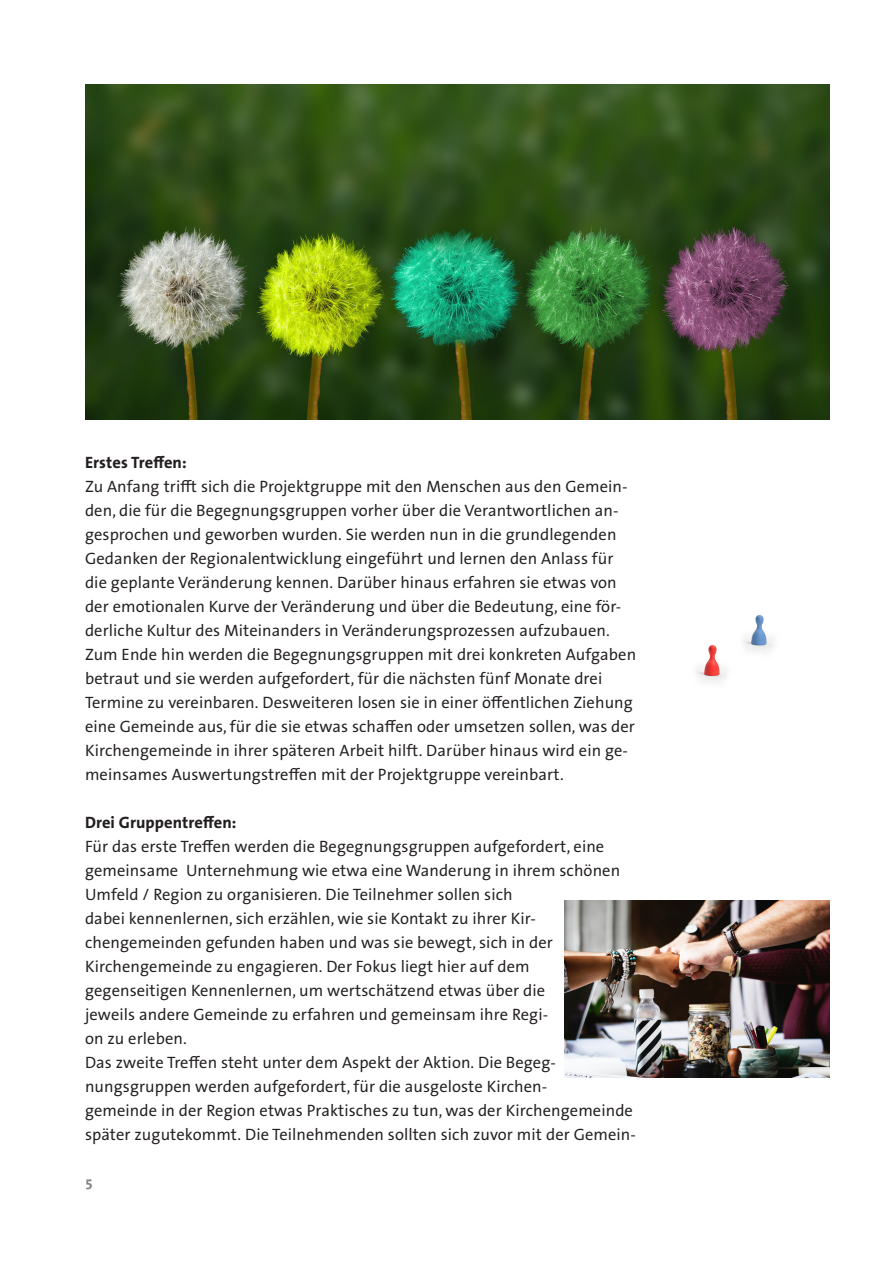
<style>
.page{position:relative;width:893px;height:1263px;background:#fff}
.page>*{position:absolute;margin:0;border:0;box-sizing:border-box;transform-origin:0 0}
.t1{font:16.5px/24px "The Sans Office";letter-spacing:.005em;color:#231f20}
.t2{font:700 16.5px "The Sans Office";letter-spacing:.005em;color:#231f20}
.t3{font:700 14.25px "The Sans Office";color:#808285}
</style>
<div class="page">
<img style="left:696px;top:645px;width:31px;height:37px">
<img style="left:743px;top:615px;width:31px;height:37px">
<img style="left:85px;top:84px;width:744px;height:336px">
<img style="left:564px;top:900px;width:265px;height:177px">
<p class="t2" style="left:85px;top:452px;width:103px">Erstes Treffen:</p>
<p class="t1" style="left:85px;top:474px;width:553px">Zu Anfang trifft sich die Projektgruppe mit den Menschen aus den Gemein&shy;den, die für die Begegnungsgruppen vorher über die Verantwortlichen an&shy;gesprochen und geworben wurden. Sie werden nun in die grundlegenden Gedanken der Regionalentwicklung eingeführt und lernen den Anlass für die geplante Veränderung kennen. Darüber hinaus erfahren sie etwas von der emotionalen Kurve der Veränderung und über die Bedeutung, eine för&shy;derliche Kultur des Miteinanders in Veränderungsprozessen aufzubauen.<br>Zum Ende hin werden die Begegnungsgruppen mit drei konkreten Aufgaben betraut und sie werden aufgefordert, für die nächsten fünf Monate drei Termine zu vereinbaren. Desweiteren losen sie in einer öffentlichen Ziehung eine Gemeinde aus, für die sie etwas schaffen oder umsetzen sollen, was der Kirchengemeinde in ihrer späteren Arbeit hilft. Darüber hinaus wird ein ge&shy;meinsames Auswertungstreffen mit der Projektgruppe vereinbart.</p>
<p class="t2" style="left:85px;top:812px;width:153px">Drei Gruppentreffen:</p>
<p class="t1" style="left:85px;top:834px;width:552px">Für das erste Treffen werden die Begegnungsgruppen aufgefordert, eine gemeinsame Unternehmung wie etwa eine Wanderung in ihrem schönen Umfeld / Region zu organisieren. Die Teilnehmer sollen sich<br>dabei kennenlernen, sich erzählen, wie sie Kontakt zu ihrer Kir&shy;chengemeinden gefunden haben und was sie bewegt, sich in der Kirchengemeinde zu engagieren. Der Fokus liegt hier auf dem gegenseitigen Kennenlernen, um wertschätzend etwas über die<br>jeweils andere Gemeinde zu erfahren und gemeinsam ihre Regi-<br>on zu erleben.<br>Das zweite Treffen steht unter dem Aspekt der Aktion. Die Begeg&shy;nungsgruppen werden aufgefordert, für die ausgeloste Kirchen-<br>gemeinde in der Region etwas Praktisches zu tun, was der Kirchengemeinde später zugutekommt. Die Teilnehmenden sollten sich zuvor mit der Gemein-</p>
<p class="t3" style="left:85px;top:1174px;width:9px">5</p>
</div>
